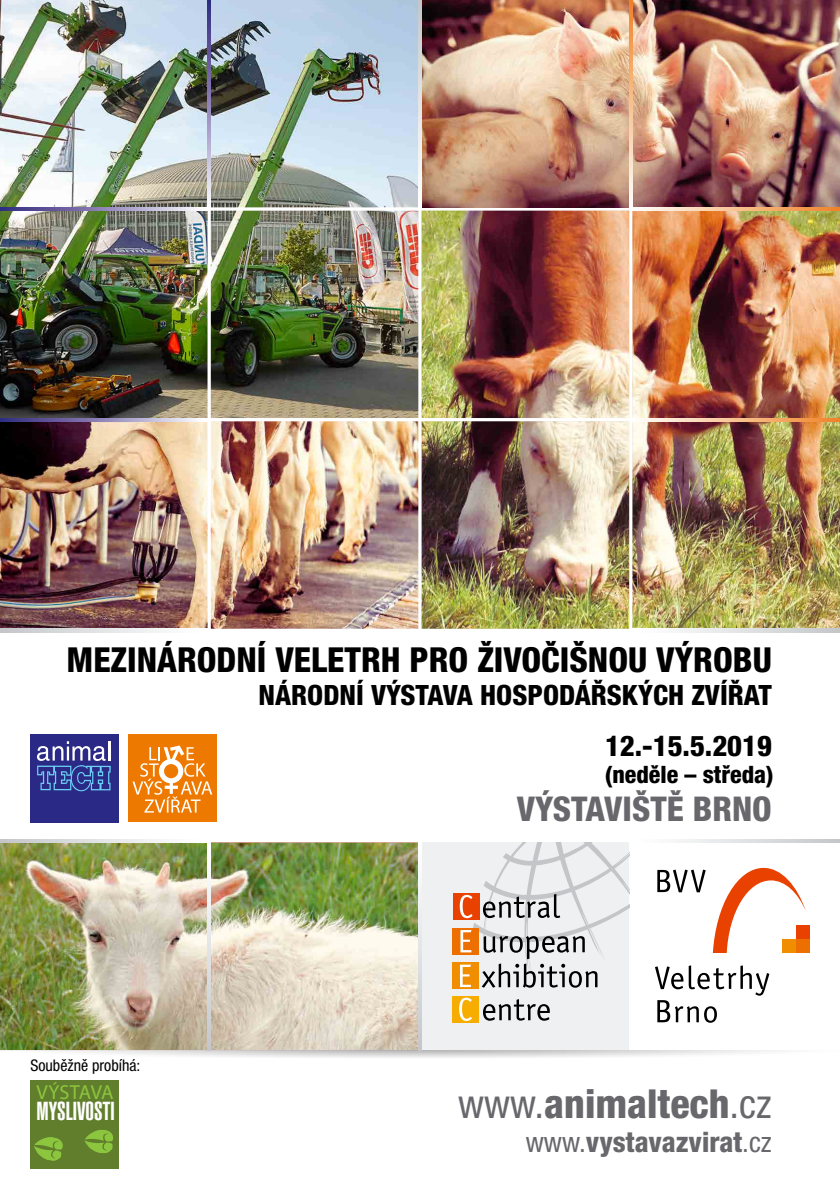
<style>
.page{position:relative;width:840px;height:1191px;background:#fff}
.page>*{position:absolute;margin:0;border:0;box-sizing:border-box;transform-origin:0 0}
.t1{font:800 condensed 40px "Helvetica Neue LT Pro";color:#68676c}
.t2{font:800 condensed 34.4px "Helvetica Neue LT Pro";color:#000}
.t3{font:800 condensed 34.2px "Helvetica Neue LT Pro";color:#68676c}
.t4{font:800 condensed 28.6px "Helvetica Neue LT Pro";color:#000}
.t5{font:800 condensed 28px "Helvetica Neue LT Pro";color:#000}
.t6{font:800 condensed 28px "Helvetica Neue LT Pro";color:#68676c}
.t7{font:900 25.6px "Helvetica Compressed CE";color:#fff}
.t8{font:800 condensed 24px "Helvetica Neue LT Pro";color:#000}
.t9{font:20.4px "Myriad Pro";letter-spacing:-.015em;color:#8cc63f}
.t10{font:condensed 16px "Helvetica Neue LT Pro";color:#000}
.s1{font-weight:400}
</style>
<div class="page">
<div style="left:421px;top:839px;width:211px;height:211px;background:linear-gradient(to bottom,#f6f7f7,#fff)"></div>
<div style="left:421px;top:842px;width:207px;height:208px;background:#eff0f1"></div>
<div style="left:452px;top:893px;width:27px;height:27px;background:#e94200"></div>
<div style="left:452px;top:927px;width:27px;height:27px;background:#ed6f00"></div>
<svg style="left:483px;top:999px;width:66px;height:21px"></svg>
<div style="left:452px;top:996px;width:26px;height:26px;background:#f7ad00"></div>
<svg style="left:459px;top:997px;width:12px;height:24px"></svg>
<div style="left:452px;top:962px;width:26px;height:27px;background:#f18e00"></div>
<svg style="left:459px;top:842px;width:169px;height:145px"></svg>
<svg style="left:655px;top:965px;width:113px;height:57px"></svg>
<svg style="left:657px;top:869px;width:48px;height:23px"></svg>
<div style="left:795px;top:939px;width:14px;height:14px;background:#ed6f00"></div>
<div style="left:795px;top:925px;width:14px;height:14px;background:#e94200"></div>
<svg style="left:712px;top:868px;width:93px;height:85px"></svg>
<img style="left:0;top:0;width:418px;height:628px">
<img style="left:421px;top:207px;width:418px;height:421px">
<img style="left:421px;top:0;width:418px;height:207px">
<img style="left:0;top:842px;width:418px;height:208px">
<svg style="left:207px;top:0;width:4px;height:207px"></svg>
<svg style="left:0;top:207px;width:207px;height:4px"></svg>
<svg style="left:0;top:418px;width:207px;height:3px"></svg>
<svg style="left:0;top:628px;width:164px;height:4px"></svg>
<svg style="left:0;top:839px;width:164px;height:3px"></svg>
<svg style="left:632px;top:207px;width:207px;height:4px"></svg>
<svg style="left:632px;top:418px;width:207px;height:3px"></svg>
<svg style="left:418px;top:0;width:3px;height:169px"></svg>
<svg style="left:628px;top:0;width:4px;height:207px"></svg>
<svg style="left:207px;top:842px;width:4px;height:208px"></svg>
<svg style="left:675px;top:628px;width:164px;height:4px"></svg>
<svg style="left:675px;top:839px;width:164px;height:3px"></svg>
<svg style="left:418px;top:884px;width:3px;height:166px"></svg>
<div style="left:30px;top:1080px;width:88px;height:88px;background:#617e2c"></div>
<svg style="left:85px;top:1130px;width:28px;height:23px"></svg>
<svg style="left:34px;top:1137px;width:29px;height:24px"></svg>
<div style="left:128px;top:734px;width:88px;height:88px;background:#ee7900"></div>
<svg style="left:132px;top:745px;width:80px;height:67px"></svg>
<div style="left:30px;top:734px;width:88px;height:88px;background:#2a2a86"></div>
<svg style="left:37px;top:741px;width:74px;height:50px"></svg>
<p class="t2" style="left:66px;top:638px;width:706px">MEZINÁRODNÍ VELETRH PRO ŽIVOČIŠNOU VÝROBU</p>
<p class="t5" style="left:258px;top:678px;width:514px">NÁRODNÍ VÝSTAVA HOSPODÁŘSKÝCH ZVÍŘAT</p>
<p class="t4" style="left:604px;top:728px;width:168px">12.-15.5.2019</p>
<p class="t8" style="left:604px;top:759px;width:170px">(neděle – středa)</p>
<p class="t3" style="left:516px;top:788px;width:256px">VÝSTAVIŠTĚ BRNO</p>
<p class="t10" style="left:30px;top:1056px;width:111px">Souběžně probíhá:</p>
<p class="t9" style="left:37px;top:1079px;width:79px">VÝSTAVA</p>
<p class="t7" style="left:36px;top:1097px;width:80px">MYSLIVOSTI</p>
<p class="t1" style="left:458px;top:1079px;width:315px"><span class="s1">www.</span>animaltech<span class="s1">.cz</span></p>
<p class="t6" style="left:525px;top:1124px;width:247px"><span class="s1">www.</span>vystavazvirat<span class="s1">.cz</span></p>
</div>
